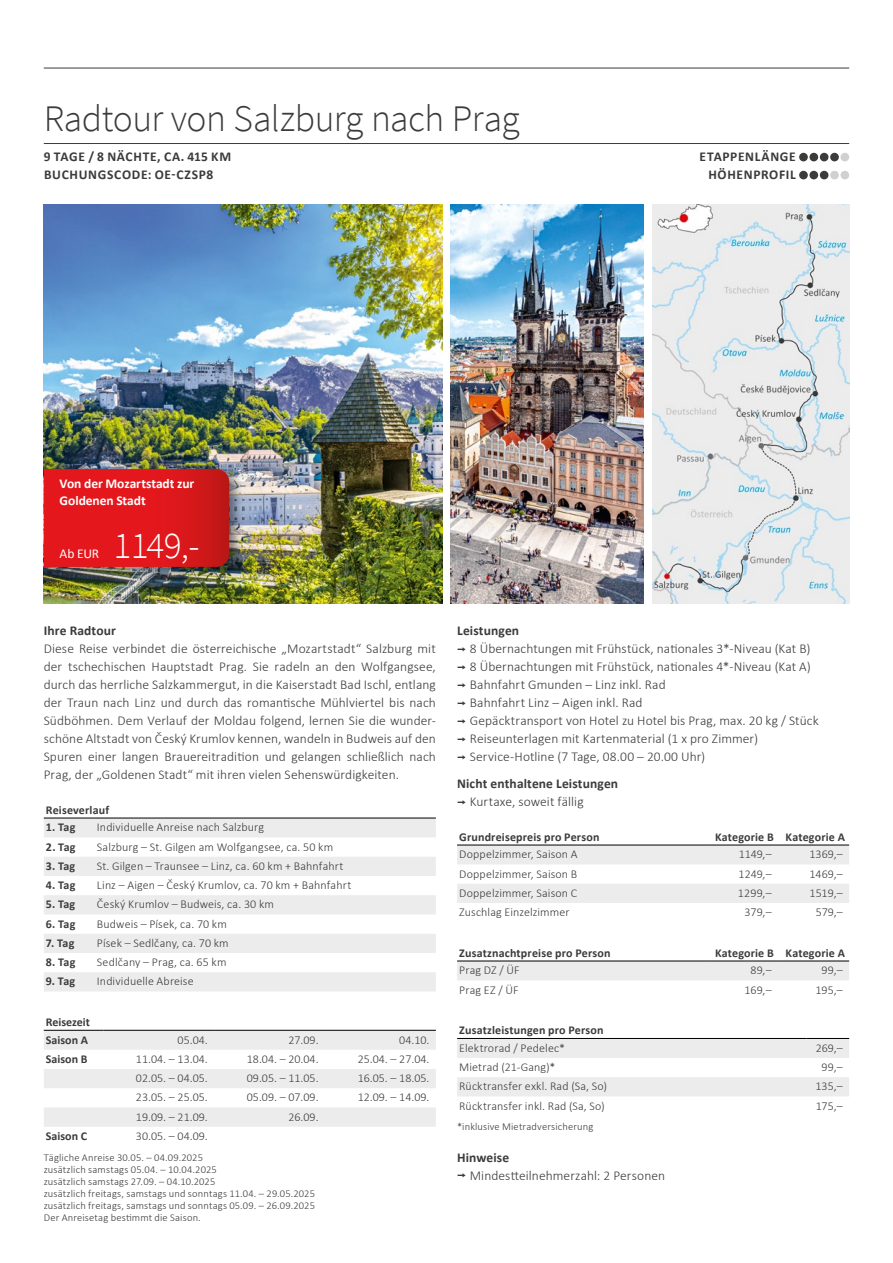
<style>
.page{position:relative;width:893px;height:1263px;background:#fff}
.page>*{position:absolute;margin:0;border:0;box-sizing:border-box;transform-origin:0 0}
.t1{font:300 37.5px "Source Sans Pro";letter-spacing:-.01em;color:#3b3b3a}
.t2{font:300 37.5px "Source Sans Pro";color:#fff}
.t3{font:300 13.5px/18px "Calibri";letter-spacing:.005em;color:#3b3b3a}
.t4{font:700 13.5px/18px "Calibri";letter-spacing:.04em;color:#3b3b3a}
.t5{font:700 13.5px/18px "Calibri";letter-spacing:.01em;color:#3b3b3a}
.t6{font:700 13.5px/17.2px "Calibri";letter-spacing:-.005em;color:#fff}
.t7{font:13.5px "Calibri";color:#fff}
.t8{font:300 12px "Calibri";letter-spacing:.01em;color:#3b3b3a}
.t9{font:700 12px/17.7px "Calibri";letter-spacing:.015em;color:#3b3b3a}
.t10{font:300 10.5px/12px "Calibri";letter-spacing:.015em;color:#3b3b3a}
.s1{font-weight:700}
.s2{font-family:"Interstate";font-weight:400}
.s3{font-weight:300}
</style>
<div class="page">
<img style="left:44px;top:204px;width:398px;height:400px">
<img style="left:451px;top:204px;width:193px;height:400px">
<img style="left:652px;top:204px;width:197px;height:400px">
<div style="left:40px;top:463px;width:204px;height:116px;background:#000;opacity:.45"></div>
<svg style="left:44px;top:469px;width:185px;height:98px;background:#dc171b"></svg>
<hr style="left:44px;top:143px;width:805px;height:1px;background:#3b3b3a">
<hr style="left:44px;top:68px;width:805px;height:1px;background:#3b3b3a">
<div style="left:799px;top:153px;width:9px;height:8px;background:#3b3b3a;border-radius:50%"></div>
<div style="left:809px;top:153px;width:9px;height:8px;background:#3b3b3a;border-radius:50%"></div>
<div style="left:820px;top:153px;width:8px;height:8px;background:#3b3b3a;border-radius:50%"></div>
<div style="left:830px;top:153px;width:9px;height:8px;background:#3b3b3a;border-radius:50%"></div>
<div style="left:840px;top:153px;width:9px;height:8px;background:#cfd0d0;border-radius:50%"></div>
<div style="left:799px;top:171px;width:9px;height:8px;background:#3b3b3a;border-radius:50%"></div>
<div style="left:809px;top:171px;width:9px;height:8px;background:#3b3b3a;border-radius:50%"></div>
<div style="left:820px;top:171px;width:8px;height:8px;background:#3b3b3a;border-radius:50%"></div>
<div style="left:830px;top:171px;width:9px;height:8px;background:#cfd0d0;border-radius:50%"></div>
<div style="left:840px;top:171px;width:9px;height:8px;background:#cfd0d0;border-radius:50%"></div>
<svg style="left:44px;top:819px;width:392px;height:172px;fill:#ececed"></svg>
<hr style="left:44px;top:818px;width:51px;height:1px;background:#000">
<hr style="left:95px;top:818px;width:341px;height:1px;background:#000">
<svg style="left:44px;top:1031px;width:392px;height:96px"></svg>
<hr style="left:44px;top:1030px;width:59px;height:1px;background:#000">
<hr style="left:103px;top:1030px;width:111px;height:1px;background:#000">
<hr style="left:214px;top:1030px;width:111px;height:1px;background:#000">
<hr style="left:325px;top:1030px;width:111px;height:1px;background:#000">
<svg style="left:457px;top:846px;width:392px;height:57px"></svg>
<hr style="left:457px;top:845px;width:250px;height:1px;background:#000">
<hr style="left:707px;top:845px;width:71px;height:1px;background:#000">
<hr style="left:778px;top:845px;width:71px;height:1px;background:#000">
<div style="left:457px;top:962px;width:392px;height:18px;background:#ececed"></div>
<hr style="left:457px;top:961px;width:250px;height:1px;background:#000">
<hr style="left:707px;top:961px;width:71px;height:1px;background:#000">
<hr style="left:778px;top:961px;width:71px;height:1px;background:#000">
<svg style="left:457px;top:1039px;width:392px;height:57px"></svg>
<hr style="left:457px;top:1038px;width:349px;height:1px;background:#000">
<hr style="left:806px;top:1038px;width:43px;height:1px;background:#000">
<h1 class="t1" style="left:44px;top:96px;width:478px">Radtour von Salzburg nach Prag</h1>
<p class="t4" style="left:44px;top:147px;width:189px">9 TAGE / 8 NÄCHTE, CA. 415 KM<br>BUCHUNGSCODE: OE-CZSP8</p>
<p class="t4" style="left:700px;top:147px;width:98px;text-align:right">ETAPPENLÄNGE<br>HÖHENPROFIL</p>
<p class="t6" style="left:60px;top:474px;width:136px">Von der Mozartstadt zur<br>Goldenen Stadt</p>
<p class="t7" style="left:60px;top:544px;width:41px">Ab EUR</p>
<h1 class="t2" style="left:114px;top:522px;width:87px">1149,-</h1>
<p class="t5" style="left:44px;top:621px;width:74px">Ihre Radtour</p>
<p class="t3" style="left:44px;top:640px;width:394px;text-align:justify">Diese Reise verbindet die österreichische „Mozartstadt“ Salzburg mit der tschechischen Hauptstadt Prag. Sie radeln an den Wolfgangsee, durch das herrliche Salzkammergut, in die Kaiserstadt Bad Ischl, entlang der Traun nach Linz und durch das romantische Mühlviertel bis nach Südböhmen. Dem Verlauf der Moldau folgend, lernen Sie die wunder&shy;schöne Altstadt von Český Krumlov kennen, wandeln in Budweis auf den Spuren einer langen Brauereitradition und gelangen schließlich nach Prag, der „Goldenen Stadt“ mit ihren vielen Sehenswürdigkeiten.</p>
<p class="t9" style="left:46px;top:800px;width:65px">Reiseverlauf</p>
<p class="t9" style="left:46px;top:818px;width:31px">1. Tag</p>
<p class="t8" style="left:97px;top:820px;width:169px">Individuelle Anreise nach Salzburg</p>
<p class="t9" style="left:46px;top:837px;width:31px">2. Tag</p>
<p class="t8" style="left:97px;top:839px;width:238px">Salzburg – St. Gilgen am Wolfgangsee, ca. 50 km</p>
<p class="t9" style="left:46px;top:857px;width:31px">3. Tag</p>
<p class="t8" style="left:97px;top:858px;width:248px">St. Gilgen – Traunsee – Linz, ca. 60 km + Bahnfahrt</p>
<p class="t9" style="left:46px;top:876px;width:31px">4. Tag</p>
<p class="t8" style="left:97px;top:878px;width:256px">Linz – Aigen – Český Krumlov, ca. 70 km + Bahnfahrt</p>
<p class="t9" style="left:46px;top:895px;width:31px">5. Tag</p>
<p class="t8" style="left:97px;top:897px;width:179px">Český Krumlov – Budweis, ca. 30 km</p>
<p class="t9" style="left:46px;top:914px;width:31px">6. Tag</p>
<p class="t8" style="left:97px;top:916px;width:131px">Budweis – Písek, ca. 70 km</p>
<p class="t9" style="left:46px;top:934px;width:30px">7. Tag</p>
<p class="t8" style="left:97px;top:935px;width:133px">Písek – Sedlčany, ca. 70 km</p>
<p class="t9" style="left:46px;top:953px;width:31px">8. Tag</p>
<p class="t8" style="left:97px;top:955px;width:131px">Sedlčany – Prag, ca. 65 km</p>
<p class="t9" style="left:46px;top:972px;width:31px">9. Tag</p>
<p class="t8" style="left:97px;top:974px;width:98px">Individuelle Abreise</p>
<p class="t9" style="left:46px;top:1013px;width:45px">Reisezeit<br>Saison A</p>
<p class="t8" style="left:178px;top:1032px;width:32px">05.04.</p>
<p class="t8" style="left:288px;top:1032px;width:32px">27.09.</p>
<p class="t8" style="left:399px;top:1032px;width:32px">04.10.</p>
<p class="t9" style="left:46px;top:1050px;width:43px">Saison B</p>
<p class="t8" style="left:136px;top:1051px;width:73px">11.04. – 13.04.</p>
<p class="t8" style="left:247px;top:1051px;width:73px">18.04. – 20.04.</p>
<p class="t8" style="left:358px;top:1051px;width:73px">25.04. – 27.04.</p>
<p class="t8" style="left:136px;top:1071px;width:73px">02.05. – 04.05.</p>
<p class="t8" style="left:247px;top:1071px;width:73px">09.05. – 11.05.</p>
<p class="t8" style="left:358px;top:1071px;width:73px">16.05. – 18.05.</p>
<p class="t8" style="left:136px;top:1090px;width:73px">23.05. – 25.05.</p>
<p class="t8" style="left:247px;top:1090px;width:73px">05.09. – 07.09.</p>
<p class="t8" style="left:358px;top:1090px;width:73px">12.09. – 14.09.</p>
<p class="t8" style="left:136px;top:1109px;width:73px">19.09. – 21.09.</p>
<p class="t8" style="left:288px;top:1109px;width:32px">26.09.</p>
<p class="t9" style="left:46px;top:1127px;width:43px">Saison C</p>
<p class="t8" style="left:136px;top:1128px;width:73px">30.05. – 04.09.</p>
<p class="t10" style="left:44px;top:1151px;width:273px">Tägliche Anreise 30.05. – 04.09.2025<br>zusätzlich samstags 05.04. – 10.04.2025<br>zusätzlich samstags 27.09. – 04.10.2025<br>zusätzlich freitags, samstags und sonntags 11.04. – 29.05.2025 zusätzlich freitags, samstags und sonntags 05.09. – 26.09.2025<br>Der Anreisetag bestimmt die Saison.</p>
<p class="t3" style="left:457px;top:622px;width:363px"><span class="s1">Leistungen<br></span><span class="s2">¬</span> 8 Übernachtungen mit Frühstück, nationales 3*-Niveau (Kat B) <span class="s2">¬</span> 8 Übernachtungen mit Frühstück, nationales 4*-Niveau (Kat A) <span class="s2">¬</span> Bahnfahrt Gmunden – Linz inkl. Rad<br><span class="s2">¬</span> Bahnfahrt Linz – Aigen inkl. Rad<br><span class="s2">¬</span> Gepäcktransport von Hotel zu Hotel bis Prag, max. 20 kg / Stück <span class="s2">¬</span> Reiseunterlagen mit Kartenmaterial (1 x pro Zimmer)<br><span class="s2">¬</span> Service-Hotline (7 Tage, 08.00 – 20.00 Uhr)</p>
<p class="t5" style="left:457px;top:774px;width:163px">Nicht enthaltene Leistungen <span class="s2">¬</span> <span class="s3">Kurtaxe, soweit fällig</span></p>
<p class="t9" style="left:459px;top:827px;width:142px">Grundreisepreis pro Person</p>
<p class="t9" style="left:715px;top:827px;width:131px">Kategorie B Kategorie A</p>
<p class="t8" style="left:459px;top:847px;width:120px">Doppelzimmer, Saison A</p>
<p class="t8" style="left:739px;top:847px;width:34px">1149,–</p>
<p class="t8" style="left:809px;top:847px;width:35px">1369,–</p>
<p class="t8" style="left:459px;top:866px;width:120px">Doppelzimmer, Saison B</p>
<p class="t8" style="left:739px;top:866px;width:35px">1249,–</p>
<p class="t8" style="left:809px;top:866px;width:35px">1469,–</p>
<p class="t8" style="left:459px;top:885px;width:120px">Doppelzimmer, Saison C</p>
<p class="t8" style="left:738px;top:885px;width:35px">1299,–</p>
<p class="t8" style="left:810px;top:885px;width:35px">1519,–</p>
<p class="t8" style="left:459px;top:905px;width:112px">Zuschlag Einzelzimmer</p>
<p class="t8" style="left:745px;top:905px;width:29px">379,–</p>
<p class="t8" style="left:816px;top:905px;width:29px">579,–</p>
<p class="t9" style="left:459px;top:943px;width:153px">Zusatznachtpreise pro Person</p>
<p class="t9" style="left:715px;top:943px;width:131px">Kategorie B Kategorie A</p>
<p class="t8" style="left:459px;top:963px;width:62px">Prag DZ / ÜF</p>
<p class="t8" style="left:750px;top:963px;width:23px">89,–</p>
<p class="t8" style="left:821px;top:963px;width:23px">99,–</p>
<p class="t8" style="left:459px;top:982px;width:61px">Prag EZ / ÜF</p>
<p class="t8" style="left:745px;top:982px;width:29px">169,–</p>
<p class="t8" style="left:815px;top:982px;width:29px">195,–</p>
<p class="t9" style="left:459px;top:1021px;width:146px">Zusatzleistungen pro Person</p>
<p class="t8" style="left:459px;top:1040px;width:107px">Elektrorad / Pedelec*</p>
<p class="t8" style="left:816px;top:1040px;width:29px">269,–</p>
<p class="t8" style="left:459px;top:1060px;width:98px">Mietrad (21-Gang)*</p>
<p class="t8" style="left:822px;top:1060px;width:23px">99,–</p>
<p class="t8" style="left:459px;top:1079px;width:149px">Rücktransfer exkl. Rad (Sa, So)</p>
<p class="t8" style="left:815px;top:1079px;width:29px">135,–</p>
<p class="t8" style="left:459px;top:1098px;width:147px">Rücktransfer inkl. Rad (Sa, So)</p>
<p class="t8" style="left:816px;top:1098px;width:28px">175,–</p>
<p class="t10" style="left:457px;top:1120px;width:138px">*inklusive Mietradversicherung</p>
<p class="t3" style="left:457px;top:1148px;width:210px"><span class="s1">Hinweise<br></span><span class="s2">¬</span> Mindestteilnehmerzahl: 2 Personen</p>
</div>
